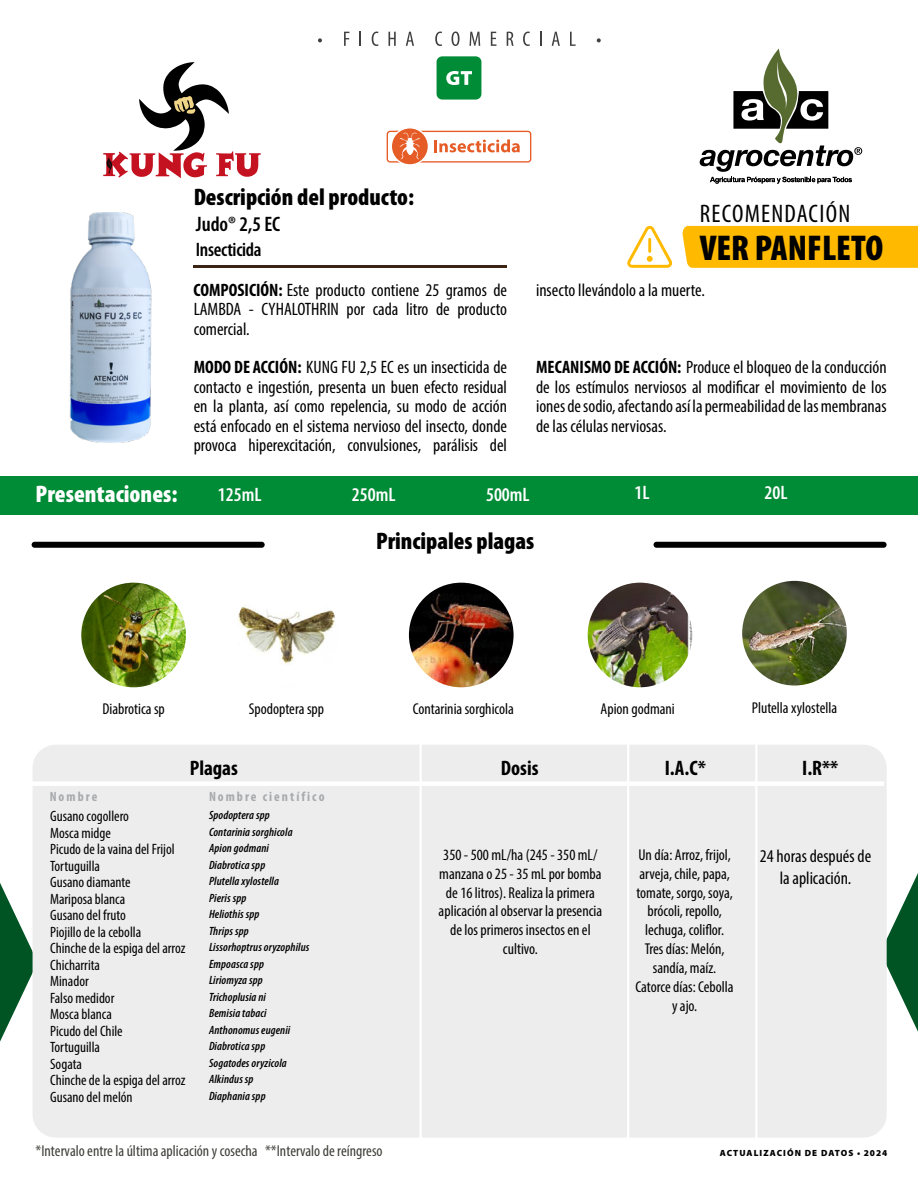
<style>
.page{position:relative;width:918px;height:1188px;background:#fff}
.page>*{position:absolute;margin:0;border:0;box-sizing:border-box;transform-origin:0 0}
.t1{font:900 condensed 36px "Myriad Pro";color:#000}
.t2{font:condensed 25.5px "Myriad Pro";letter-spacing:.05em;color:#000}
.t3{font:900 condensed 24px "Myriad Pro";color:#000}
.t4{font:900 condensed 24px "Myriad Pro";color:#fff}
.t5{font:700 condensed 21px "Myriad Pro";color:#000}
.t6{font:600 condensed 21px "Myriad Pro";color:#000}
.t7{font:600 condensed 19.5px "Myriad Pro";color:#fff}
.t8{font:600 condensed 19.5px "Myriad Pro";letter-spacing:-.015em;color:#000}
.t9{font:condensed 18px/19.5px "Myriad Pro";color:#000;text-align:justify}
.t10{font:condensed 15.75px/18.9px "Myriad Pro";color:#000;text-align:center}
.t11{font:condensed 15.75px "Myriad Pro";color:#3d3d38}
.t12{font:condensed 15px/16.5px "Myriad Pro";color:#000}
.t13{font:700 condensed 13.5px "Myriad Pro";letter-spacing:.15em;color:#a7a9ac}
.t14{font:italic 600 condensed 12px/16.5px "Myriad Pro";letter-spacing:.01em;color:#000}
.t15{font:900 9px "Myriad Pro";letter-spacing:.12em;color:#000}
.s1{font-weight:700}
</style>
<div class="page">
<svg style="left:887px;top:873px;width:31px;height:159px"></svg>
<svg style="left:0;top:883px;width:33px;height:159px"></svg>
<div style="left:682px;top:226px;width:236px;height:42px;background:#ffba00"></div>
<svg style="left:318px;top:38px;width:4px;height:4px"></svg>
<svg style="left:344px;top:32px;width:5px;height:14px"></svg>
<svg style="left:360px;top:32px;width:1px;height:14px"></svg>
<svg style="left:372px;top:32px;width:6px;height:14px"></svg>
<svg style="left:388px;top:32px;width:8px;height:14px"></svg>
<svg style="left:406px;top:32px;width:8px;height:14px"></svg>
<svg style="left:435px;top:32px;width:7px;height:14px"></svg>
<svg style="left:451px;top:32px;width:9px;height:14px"></svg>
<svg style="left:470px;top:32px;width:10px;height:14px"></svg>
<svg style="left:491px;top:32px;width:5px;height:14px"></svg>
<svg style="left:507px;top:32px;width:7px;height:14px"></svg>
<svg style="left:523px;top:32px;width:7px;height:14px"></svg>
<svg style="left:540px;top:32px;width:2px;height:14px"></svg>
<svg style="left:552px;top:32px;width:8px;height:14px"></svg>
<svg style="left:570px;top:32px;width:6px;height:14px"></svg>
<svg style="left:597px;top:38px;width:4px;height:4px"></svg>
<div style="left:0;top:476px;width:918px;height:38px;background:#008c36"></div>
<div style="left:33px;top:745px;width:854px;height:393px;background:#ededed;border-radius:23px"></div>
<hr style="left:420px;top:742px;width:2px;height:403px;background:#fff">
<hr style="left:627px;top:742px;width:2px;height:403px;background:#fff">
<hr style="left:755px;top:742px;width:2px;height:403px;background:#fff">
<div style="left:28px;top:781px;width:856px;height:5px;background:#fff"></div>
<hr style="left:194px;top:265px;width:313px;height:3px;background:#3b2414">
<svg style="left:627px;top:226px;width:45px;height:42px"></svg>
<svg style="left:700px;top:49px;width:162px;height:135px"></svg>
<div style="left:437px;top:56px;width:44px;height:44px;background:#008c36;border-radius:6px"></div>
<svg style="left:446px;top:71px;width:26px;height:14px"></svg>
<img style="left:69px;top:212px;width:125px;height:231px">
<svg style="left:103px;top:62px;width:158px;height:116px"></svg>
<svg style="left:387px;top:128px;width:144px;height:37px"></svg>
<div style="left:32px;top:542px;width:233px;height:6px;background:#000;border-radius:3px"></div>
<div style="left:654px;top:542px;width:233px;height:6px;background:#000;border-radius:3px"></div>
<img style="left:234px;top:583px;width:105px;height:104px;border-radius:52px">
<img style="left:409px;top:583px;width:105px;height:104px;border-radius:52px">
<img style="left:588px;top:583px;width:104px;height:104px;border-radius:52px">
<img style="left:81px;top:583px;width:105px;height:104px;border-radius:52px">
<img style="left:742px;top:581px;width:105px;height:105px;border-radius:52px">
<h3 class="t3" style="left:194px;top:183px;width:222px">Descripción del producto:</h3>
<p class="t6" style="left:196px;top:212px;width:86px">Judo® 2,5 EC</p>
<p class="t8" style="left:196px;top:239px;width:67px">Insecticida</p>
<h2 class="t2" style="left:700px;top:198px;width:152px">RECOMENDACIÓN</h2>
<h1 class="t1" style="left:700px;top:228px;width:185px">VER PANFLETO</h1>
<h3 class="t4" style="left:36px;top:481px;width:143px">Presentaciones:</h3>
<p class="t9" style="left:194px;top:280px;width:315px"><span class="s1">COMPOSICIÓN:</span> Este producto contiene 25 gramos de LAMBDA - CYHALOTHRIN por cada litro de producto comercial.</p>
<p class="t9" style="left:194px;top:357px;width:315px"><span class="s1">MODO DE ACCIÓN:</span> KUNG FU 2,5 EC es un insecticida de contacto e ingestión, presenta un buen efecto residual en la planta, así como repelencia, su modo de acción está enfocado en el sistema nervioso del insecto, donde provoca hiperexcitación, convulsiones, parálisis del</p>
<p class="t9" style="left:536px;top:357px;width:352px"><span class="s1">MECANISMO DE ACCIÓN:</span> Produce el bloqueo de la conducción de los estímulos nerviosos al modificar el movimiento de los iones de sodio, afectando así la permeabilidad de las membranas de las células nerviosas.</p>
<p class="t9" style="left:536px;top:280px;width:171px">insecto llevándolo a la muerte.</p>
<p class="t7" style="left:218px;top:484px;width:45px">125mL</p>
<p class="t7" style="left:352px;top:484px;width:45px">250mL</p>
<p class="t7" style="left:486px;top:484px;width:45px">500mL</p>
<p class="t7" style="left:634px;top:482px;width:17px">1L</p>
<p class="t7" style="left:765px;top:482px;width:25px">20L</p>
<h3 class="t3" style="left:376px;top:528px;width:160px">Principales plagas</h3>
<p class="t10" style="left:102px;top:699px;width:64px">Diabrotica sp</p>
<p class="t10" style="left:249px;top:699px;width:77px">Spodoptera spp</p>
<p class="t10" style="left:413px;top:699px;width:103px">Contarinia sorghicola</p>
<p class="t10" style="left:601px;top:699px;width:76px">Apion godmani</p>
<p class="t10" style="left:752px;top:698px;width:87px">Plutella xylostella</p>
<p class="t5" style="left:190px;top:755px;width:50px">Plagas</p>
<p class="t13" style="left:50px;top:788px;width:49px">Nombre</p>
<p class="t13" style="left:209px;top:788px;width:117px">Nombre científico</p>
<p class="t12" style="left:50px;top:808px;width:137px">Gusano cogollero<br>Mosca midge<br>Picudo de la vaina del Frijol<br>Tortuguilla<br>Gusano diamante<br>Mariposa blanca<br>Gusano del fruto<br>Piojillo de la cebolla<br>Chinche de la espiga del arroz<br>Chicharrita<br>Minador<br>Falso medidor<br>Mosca blanca<br>Picudo del Chile<br>Tortuguilla<br>Sogata<br>Chinche de la espiga del arroz<br>Gusano del melón</p>
<p class="t14" style="left:209px;top:807px;width:102px">Spodoptera spp<br>Contarinia sorghicola<br>Apion godmani<br>Diabrotica spp<br>Plutella xylostella<br>Pieris spp<br>Heliothis spp<br>Thrips spp<br>Lissorhoptrus oryzophilus<br>Empoasca spp<br>Liriomyza spp<br>Trichoplusia ni<br>Bemisia tabaci<br>Anthonomus eugenii<br>Diabrotica spp<br>Sogatodes oryzicola<br>Alkindus sp<br>Diaphania spp</p>
<p class="t11" style="left:36px;top:1141px;width:349px">*Intervalo entre la última aplicación y cosecha **Intervalo de reíngreso</p>
<p class="t5" style="left:501px;top:754px;width:39px">Dosis</p>
<p class="t5" style="left:665px;top:754px;width:43px">I.A.C*</p>
<p class="t5" style="left:802px;top:754px;width:38px">I.R**</p>
<p class="t10" style="left:439px;top:845px;width:165px">350 - 500 mL/ha (245 - 350 mL/ manzana o 25 - 35 mL por bomba de 16 litros). Realiza la primera aplicación al observar la presencia de los primeros insectos en el cultivo.</p>
<p class="t10" style="left:636px;top:845px;width:100px">Un día: Arroz, frijol, arveja, chile, papa, tomate, sorgo, soya, brócoli, repollo, lechuga, coliflor.<br>Tres días: Melón, sandía, maíz.<br>Catorce días: Cebolla y ajo.</p>
<p class="t9" style="left:760px;top:846px;width:113px;line-height:21.6px;text-align:center">24 horas después de la aplicación.</p>
<p class="t15" style="left:720px;top:1148px;width:169px">ACTUALIZACIÓN DE DATOS • 2024</p>
</div>
